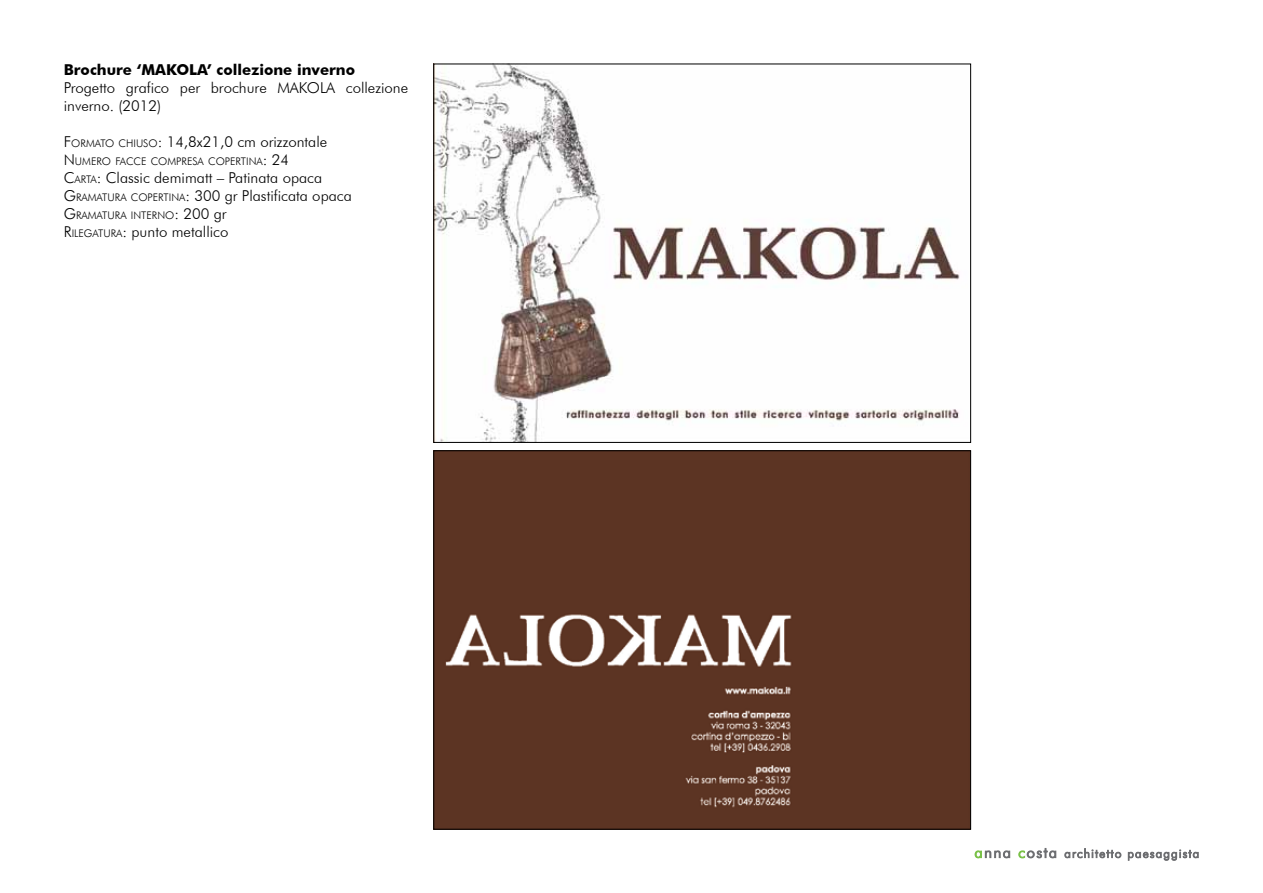
<style>
.page{position:relative;width:1263px;height:893px;background:#fff}
.page>*{position:absolute;margin:0;border:0;box-sizing:border-box;transform-origin:0 0}
.t1{font:300 15px/18px "Futura BT";color:#000}
.t2{font:700 15px "Futura BT";color:#000}
.t3{font:300 10.5px "Futura BT";color:#000}
.s1{font-style:inherit}
.s2{font-size:10.5px}
.s3{font-size:15px}
</style>
<div class="page">
<svg style="left:975px;top:850px;width:35px;height:8px"></svg>
<svg style="left:1018px;top:848px;width:38px;height:10px"></svg>
<svg style="left:1064px;top:848px;width:57px;height:10px"></svg>
<svg style="left:1128px;top:849px;width:71px;height:12px"></svg>
<img style="left:436px;top:66px;width:524px;height:375px">
<div style="left:436px;top:453px;width:533px;height:374px;background:#5c3423"></div>
<p class="t2" style="left:64px;top:61px;width:293px">Brochure ‘MAKOLA’ collezione inverno</p>
<p class="t1" style="left:64px;top:79px;width:346px">Progetto grafico per brochure MAKOLA collezione inverno. (2012)</p>
<p class="t1" style="left:64px;top:133px;width:265px"><span class="s1">F</span><span class="s2">ORMATO CHIUSO</span><span class="s1">:</span> 14,8x21,0 cm orizzontale</p>
<p class="t3" style="left:64px;top:155px;width:227px"><span class="s3">N</span>UMERO FACCE COMPRESA COPERTINA<span class="s3">:</span> <span class="s3">24</span></p>
<p class="t1" style="left:64px;top:169px;width:290px"><span class="s1">C</span><span class="s2">ARTA</span><span class="s1">:</span> Classic demimatt – Patinata opaca<br><span class="s1">G</span><span class="s2">RAMATURA COPERTINA</span><span class="s1">:</span> 300 gr Plastificata opaca</p>
<p class="t3" style="left:64px;top:209px;width:164px"><span class="s3">G</span>RAMATURA INTERN O<span class="s3">:</span> <span class="s3">200 gr</span></p>
<p class="t1" style="left:64px;top:223px;width:166px"><span class="s1">R</span><span class="s2">ILEGATURA</span><span class="s1">:</span> punto metallico</p>
</div>
